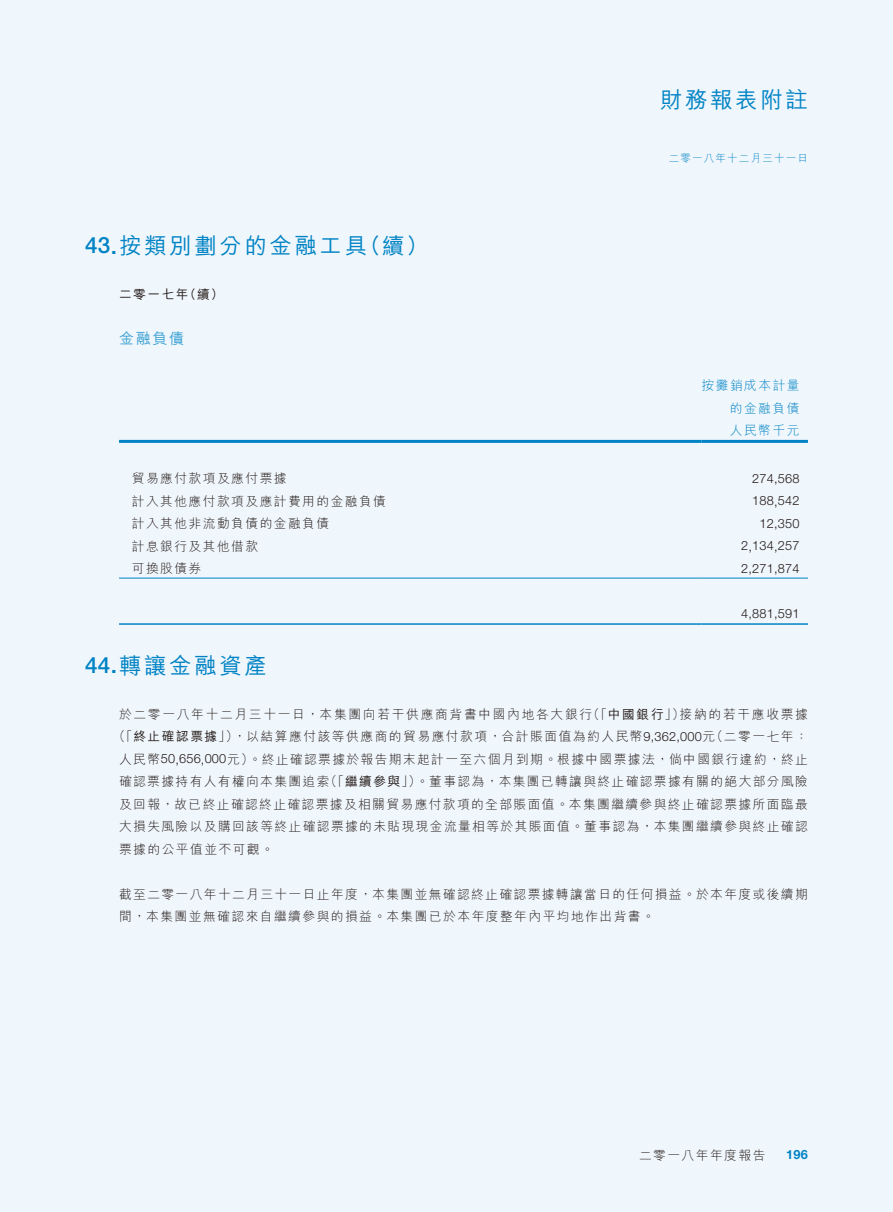
<style>
.page{position:relative;width:893px;height:1212px;background:#eff6fc}
.page>*{position:absolute;margin:0;border:0;box-sizing:border-box;transform-origin:0 0}
.t1{font:500 22.5px "M Hei HK";letter-spacing:.115em;color:#0083c4}
.t2{font:500 15px "M Hei HK";color:#3ca1d4}
.t3{font:300 12.75px/22.5px "M Hei HK";letter-spacing:.11em;color:#231916}
.t4{font:300 12.75px "Helvetica Neue";letter-spacing:.015em;color:#231916}
.t5{font:300 12.75px "M Hei HK";letter-spacing:.13em;color:#231916}
.t6{font:500 12.75px "M Hei HK";letter-spacing:.12em;color:#231916}
.t7{font:300 12.75px/22.5px "M Hei HK";letter-spacing:.115em;color:#0083c4;text-align:justify}
.t8{font:700 12.75px "Helvetica Neue";color:#0083c4}
.t9{font:300 10.5px "M Hei HK";letter-spacing:.115em;color:#0083c4}
.s1{font-family:"Helvetica Neue"}
.s2{font-weight:500}
.s3{font-weight:300}
</style>
<div class="page">
<hr style="left:119px;top:440px;width:583px;height:3px;background:#0083c4">
<hr style="left:702px;top:440px;width:106px;height:3px;background:#0083c4">
<hr style="left:119px;top:578px;width:583px;height:1px;background:#0083c4">
<hr style="left:702px;top:578px;width:106px;height:1px;background:#0083c4">
<hr style="left:119px;top:623px;width:583px;height:2px;background:#0083c4">
<hr style="left:702px;top:623px;width:106px;height:2px;background:#0083c4">
<h1 class="t1" style="left:660px;top:84px;width:149px">財務報表附註</h1>
<h1 class="t1" style="left:85px;top:229px;width:284px"><span class="s1">43.</span>按類別劃分的金融工具</h1>
<p class="t6" style="left:184px;top:285px;width:41px">（續(</p>
<h1 class="t1" style="left:358px;top:229px;width:72px">（續(</h1>
<p class="t6" style="left:119px;top:285px;width:71px">二零一七年</p>
<p class="t2" style="left:119px;top:328px;width:67px">金融負債</p>
<p class="t3" style="left:132px;top:467px;width:156px">貿易應付款項及應付票據</p>
<p class="t3" style="left:132px;top:489px;width:256px">計入其他應付款項及應計費用的金融負債</p>
<p class="t3" style="left:132px;top:512px;width:199px">計入其他非流動負債的金融負債</p>
<p class="t3" style="left:132px;top:534px;width:128px">計息銀行及其他借款</p>
<p class="t3" style="left:132px;top:557px;width:71px">可換股債券</p>
<h1 class="t1" style="left:85px;top:649px;width:183px"><span class="s1">44.</span>轉讓金融資產</h1>
<p class="t9" style="left:669px;top:151px;width:141px">二零一八年十二月三十一日</p>
<p class="t7" style="left:730px;top:374px;width:71px;text-indent:-28px">按攤銷成本計量的金融負債人民幣千元</p>
<p class="t4" style="left:752px;top:470px;width:49px">274,568</p>
<p class="t4" style="left:752px;top:493px;width:49px">188,542</p>
<p class="t4" style="left:759px;top:515px;width:41px">12,350</p>
<p class="t4" style="left:741px;top:538px;width:60px">2,134,257</p>
<p class="t4" style="left:741px;top:560px;width:60px">2,271,874</p>
<p class="t4" style="left:741px;top:606px;width:60px">4,881,591</p>
<p class="t3" style="left:587px;top:702px;width:99px">（「<span class="s2">中國銀行</span>」）</p>
<p class="t5" style="left:119px;top:705px;width:475px">於二零一八年十二月三十一日，本集團向若干供應商背書中國內地各大銀行</p>
<p class="t5" style="left:680px;top:705px;width:130px">接納的若干應收票據</p>
<p class="t6" style="left:113px;top:727px;width:127px"><span class="s3">（「</span>終止確認票據<span class="s3">」）</span></p>
<p class="t3" style="left:119px;top:747px;width:690px">人民幣<span class="s1">50,656,000</span>元）。終止確認票據於報告期末起計一至六個月到期。根據中國票據法，倘中國銀行違約，終止</p>
<p class="t3" style="left:324px;top:770px;width:485px">（「<span class="s2">繼續參與</span>」）。董事認為，本集團已轉讓與終止確認票據有關的絕大部分風險</p>
<p class="t3" style="left:233px;top:725px;width:483px">，以結算應付該等供應商的貿易應付款項，合計賬面值為約人民幣<span class="s1">9,362,000</span>元</p>
<p class="t3" style="left:710px;top:725px;width:99px">（二零一七年：</p>
<p class="t3" style="left:119px;top:770px;width:690px">確認票據持有人有權向本集團追索<br>及回報，故已終止確認終止確認票據及相關貿易應付款項的全部賬面值。本集團繼續參與終止確認票據所面臨最大損失風險以及購回該等終止確認票據的未貼現現金流量相等於其賬面值。董事認為，本集團繼續參與終止確認票據的公平值並不可觀。</p>
<p class="t3" style="left:119px;top:882px;width:690px">截至二零一八年十二月三十一日止年度，本集團並無確認終止確認票據轉讓當日的任何損益。於本年度或後續期間，本集團並無確認來自繼續參與的損益。本集團已於本年度整年內平均地作出背書。</p>
<p class="t3" style="left:639px;top:1143px;width:128px">二零一八年年度報告</p>
<p class="t8" style="left:786px;top:1147px;width:23px">196</p>
</div>
